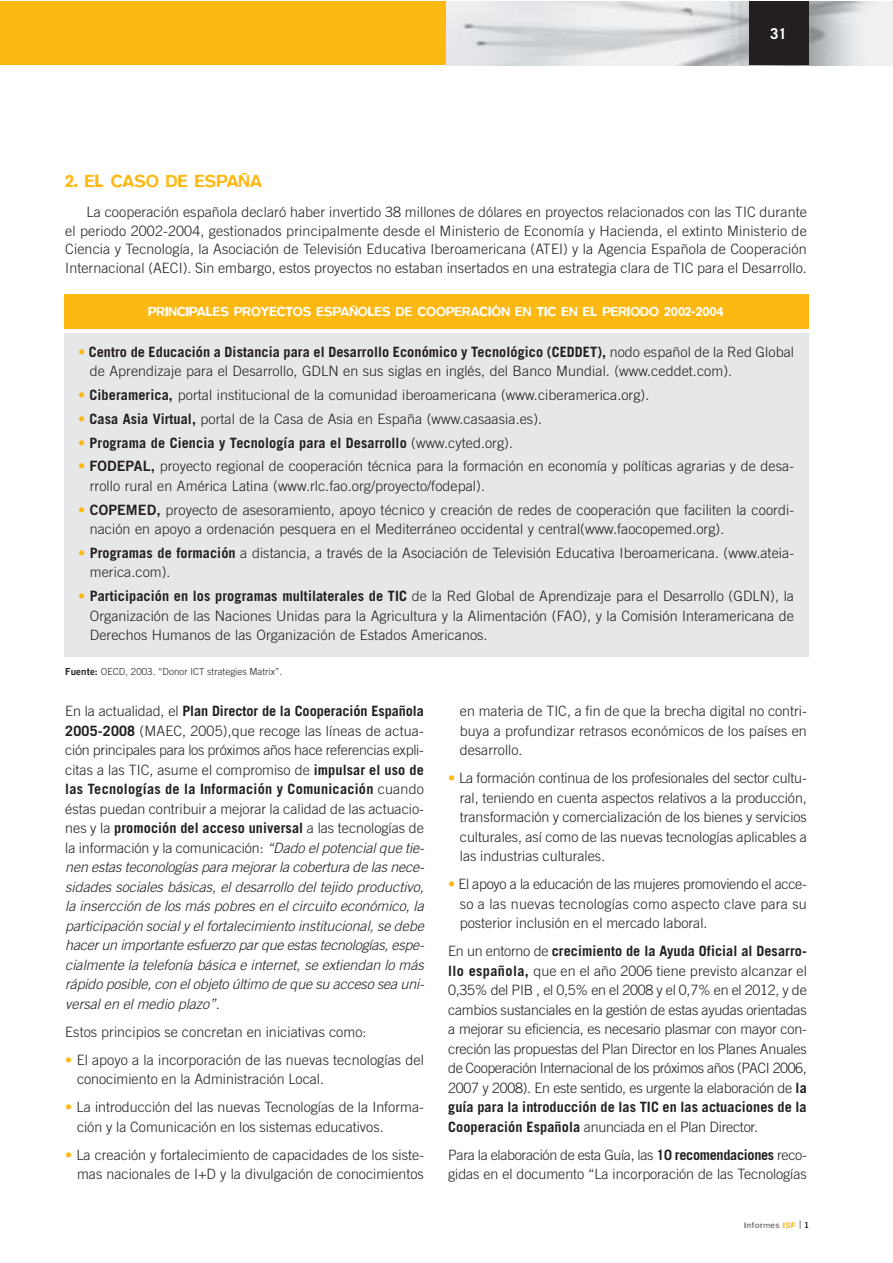
<style>
.page{position:relative;width:893px;height:1263px;background:#fff}
.page>*{position:absolute;margin:0;border:0;box-sizing:border-box;transform-origin:0 0}
.t1{font:500 18px "Blur";color:#fdb812}
.t2{font:700 15px "Trade Gothic";color:#fff}
.t3{font:300 14.25px/19.5px "Trade Gothic";letter-spacing:.005em;color:#231f1f}
.t4{font:italic 300 14.25px/19.5px "Trade Gothic";letter-spacing:-.01em;color:#231f1f}
.t5{font:700 14.25px "Trade Gothic";letter-spacing:.005em;color:#231f1f}
.t6{font:500 13.5px "Blur";color:#fff}
.t7{font:300 9.75px "Trade Gothic";letter-spacing:.005em;color:#231f1f}
.t8{font:500 8.25px "Blur";letter-spacing:.055em;color:#808284}
.s1{color:#fdb812}
.s2{font-weight:700}
.s3{font-weight:300;color:#fdb812}
.s4{font-weight:300}
.s5{font-family:"Trade Gothic Bold Two";font-weight:400}
.s6{font-style:normal}
.s7{font-weight:700;font-style:normal}
.s8{font-family:"Trade Gothic";font-weight:300;font-size:16.5px}
.s9{font-family:"Trade Gothic Bold Two";font-weight:400;color:#231f1f}
</style>
<div class="page">
<div style="left:0;top:2px;width:892px;height:63px;background:#fdb812"></div>
<img style="left:446px;top:2px;width:446px;height:63px">
<div style="left:748px;top:2px;width:60px;height:63px;background:#231f1f"></div>
<div style="left:64px;top:333px;width:744px;height:323px;background:#e6e7e8"></div>
<div style="left:64px;top:295px;width:744px;height:34px;background:#fdb812"></div>
<p class="t2" style="left:770px;top:28px;width:18px">31</p>
<p class="t1" style="left:65px;top:175px;width:198px">2. EL CASO DE ESPAÑA</p>
<p class="t3" style="left:65px;top:204px;width:743px;line-height:18.8px;text-align:justify;text-indent:21px">La cooperación española declaró haber invertido 38 millones de dólares en proyectos relacionados con las TIC durante el periodo 2002-2004, gestionados principalmente desde el Ministerio de Economía y Hacienda, el extinto Ministerio de Ciencia y Tecnología, la Asociación de Televisión Educativa Iberoamericana (ATEI) y la Agencia Española de Cooperación Internacional (AECI). Sin embargo, estos proyectos no estaban insertados en una estrategia clara de TIC para el Desarrollo.</p>
<p class="t6" style="left:148px;top:307px;width:577px">PRINCIPALES PROYECTOS ESPAÑOLES DE COOPERACIÓN EN TIC EN EL PERIODO 2002-2004</p>
<p class="t3" style="left:90px;top:343px;width:705px;text-indent:-12px"><span class="s1">•</span> <span class="s2">Centro de Educación a Distancia para el Desarrollo Económico y Tecnológico (CEDDET),</span> nodo español de la Red Global de Aprendizaje para el Desarrollo, GDLN en sus siglas en inglés, del Banco Mundial. (www.ceddet.com).</p>
<p class="t3" style="left:78px;top:387px;width:573px"><span class="s1">•</span> <span class="s2">Ciberamerica,</span> portal institucional de la comunidad iberoamericana (www.ciberamerica.org).</p>
<p class="t3" style="left:78px;top:410px;width:465px"><span class="s1">•</span> <span class="s2">Casa Asia Virtual,</span> portal de la Casa de Asia en España (www.casaasia.es).</p>
<p class="t5" style="left:78px;top:437px;width:436px"><span class="s3">•</span> Programa de Ciencia y Tecnología para el Desarrollo <span class="s4">(www.cyted.org).</span></p>
<p class="t3" style="left:90px;top:458px;width:705px;text-indent:-12px"><span class="s1">•</span> <span class="s5">FODEPAL,</span> proyecto regional de cooperación técnica para la formación en economía y políticas agrarias y de desa&shy;rrollo rural en América Latina (www.rlc.fao.org/proyecto/fodepal).</p>
<p class="t3" style="left:90px;top:501px;width:705px;text-indent:-12px"><span class="s1">•</span> <span class="s5">COPEMED,</span> proyecto de asesoramiento, apoyo técnico y creación de redes de cooperación que faciliten la coordi&shy;nación en apoyo a ordenación pesquera en el Mediterráneo occidental y central(www.faocopemed.org).</p>
<p class="t3" style="left:90px;top:544px;width:705px;text-indent:-12px"><span class="s1">•</span> <span class="s2">Programas de formación</span> a distancia, a través de la Asociación de Televisión Educativa Iberoamericana. (www.ateia&shy;merica.com).</p>
<p class="t3" style="left:90px;top:588px;width:705px;text-align:justify;text-indent:-12px"><span class="s1">•</span> <span class="s2">Participación en los programas multilaterales de TIC</span> de la Red Global de Aprendizaje para el Desarrollo (GDLN), la Organización de las Naciones Unidas para la Agricultura y la Alimentación (FAO), y la Comisión Interamericana de Derechos Humanos de las Organización de Estados Americanos.</p>
<p class="t7" style="left:65px;top:668px;width:218px"><span class="s5">Fuente:</span> OECD, 2003. “Donor ICT strategies Matrix”.</p>
<p class="t4" style="left:65px;top:703px;width:363px"><span class="s6">En la actualidad, el</span> <span class="s7">Plan Director de la Cooperación Española 2005-2008</span> <span class="s6">(MAEC, 2005),que recoge las líneas de actua&shy;ción principales para los próximos años hace referencias expli&shy;citas a las TIC, asume el compromiso de</span> <span class="s7">impulsar el uso de las Tecnologías de la Información y Comunicación</span> <span class="s6">cuando éstas puedan contribuir a mejorar la calidad de las actuacio&shy;nes y la</span> <span class="s7">promoción del acceso universal</span> <span class="s6">a las tecnologías de la información y la comunicación:</span> “Dado elpotencialque tie&shy;nen estas teconologías para mejorarla cobertura de las nece&shy;sidades sociales básicas, el desarrollo del tej ido productivo, la insercción de los más pobres en el circuito económico, la participación socialy elfortalecimiento institucional,se debe hacerun importante esfuerzo parque estas tecnologías,espe&shy;cialmente la telefonía básica e internet, se extiendan lo más rápido posible,con elobjeto último de que su acceso sea uni&shy;versal en el medio plazo”.</p>
<p class="t3" style="left:65px;top:1023px;width:303px">Estos principios se concretan en iniciativas como:</p>
<p class="t3" style="left:77px;top:1051px;width:348px;text-indent:-12px"><span class="s1">•</span> El apoyo a la incorporación de las nuevas tecnologías del conocimiento en la Administración Local.</p>
<p class="t3" style="left:77px;top:1099px;width:348px;text-indent:-12px"><span class="s1">•</span> La introducción del las nuevas Tecnologías de la Informa&shy;ción y la Comunicación en los sistemas educativos.</p>
<p class="t3" style="left:65px;top:1146px;width:360px;text-align:right"><span class="s1">•</span> La creación y fortalecimiento de capacidades de los siste&shy;mas nacionales de I+D y la divulgación de conocimientos</p>
<p class="t3" style="left:460px;top:703px;width:348px;text-align:justify">en materia de TIC, a fin de que la brecha digital no contri&shy;buya a profundizar retrasos económicos de los países en desarrollo.</p>
<p class="t3" style="left:460px;top:770px;width:348px;text-align:justify;text-indent:-12px"><span class="s1">•</span> La formación continua de los profesionales del sector cultu&shy;ral, teniendo en cuenta aspectos relativos a la producción, transformación y comercialización de los bienes y servicios culturales, así como de las nuevas tecnologías aplicables a las industrias culturales.</p>
<p class="t3" style="left:460px;top:876px;width:348px;text-align:justify;text-indent:-12px"><span class="s1">•</span> El apoyo a la educación de las mujeres promoviendo el acce&shy;so a las nuevas tecnologías como aspecto clave para su posterior inclusión en el mercado laboral.</p>
<p class="t3" style="left:448px;top:943px;width:360px;text-align:justify">En un entorno de <span class="s2">crecimiento de la Ayuda Oficial al Desarro&shy;llo española,</span> que en el año 2006 tiene previsto alcanzar el 0,35% del PIB , el 0,5% en el 2008 y el 0,7% en el 2012, y de cambios sustanciales en la gestión de estas ayudas orientadas a mejorar su eficiencia, es necesario plasmar con mayor con&shy;creción las propuestas del Plan Director en los Planes Anuales de Cooperación Internacional de los próximos años (PACI 2006, 2007 y 2008). En este sentido, es urgente la elaboración de <span class="s2">la guía para la introducción de las TIC en las actuaciones de la Cooperación Española</span> anunciada en el Plan Director.</p>
<p class="t3" style="left:448px;top:1146px;width:360px">Para la elaboración de esta Guía, las <span class="s2">10 recomendaciones</span> reco&shy;gidas en el documento “La incorporación de las Tecnologías</p>
<p class="t8" style="left:744px;top:1222px;width:66px">Informes <span class="s1">ISF</span> <span class="s8">ı</span> <span class="s9">1</span></p>
</div>
